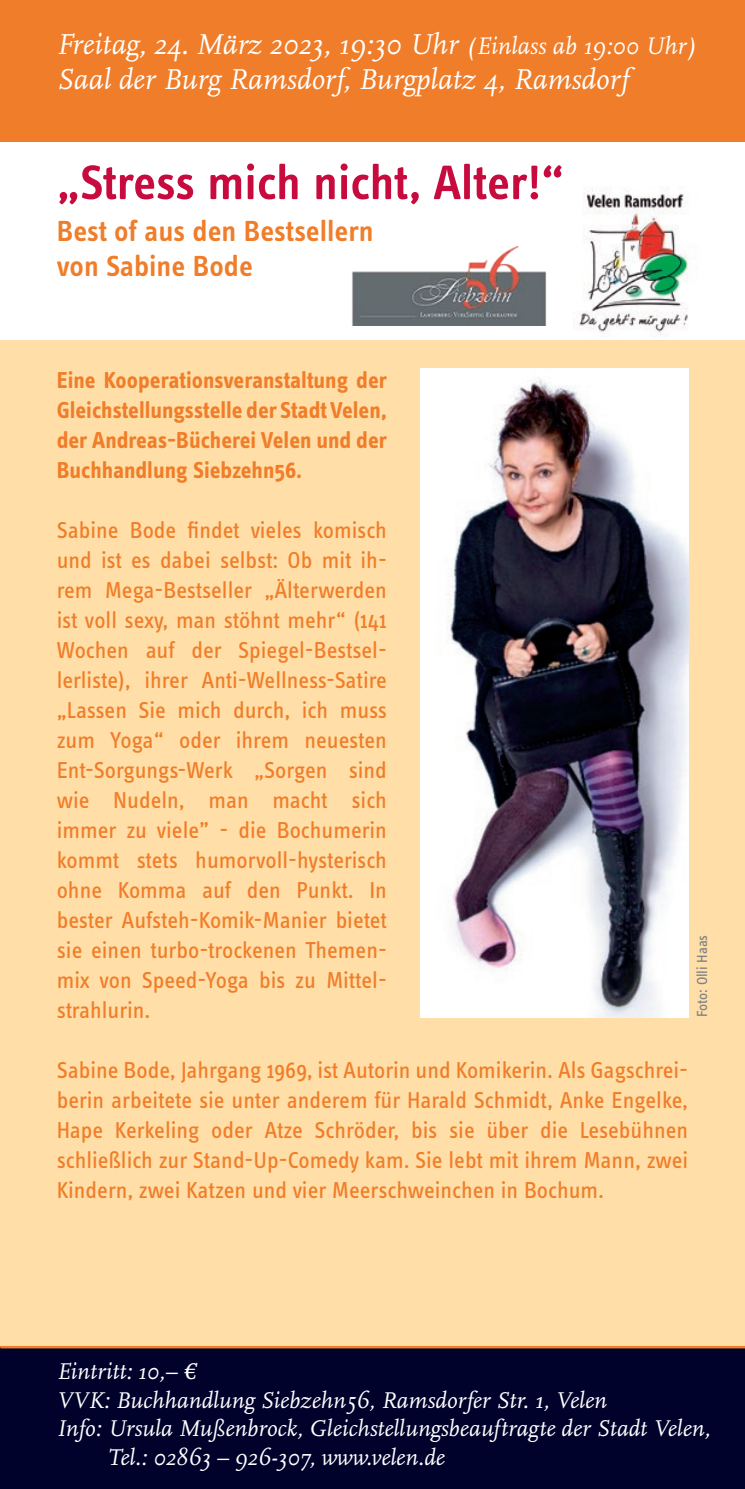
<style>
.page{position:relative;width:745px;height:1489px;background:#fff}
.page>*{position:absolute;margin:0;border:0;box-sizing:border-box;transform-origin:0 0}
.t1{font:600 50px "Info Text Pro";letter-spacing:-.01em;color:#c80b3e}
.t2{font:italic 30px/35px "Scala Pro";color:#fff}
.t3{font:600 30px/35px "Info Text Pro";color:#f07d29}
.t4{font:23.75px/30px "Info Text Pro";color:#f07d29;text-align:justify}
.t5{font:italic 23.75px "Scala Pro";color:#fff}
.t6{font:700 23.75px/30px "Info Text Pro";color:#f07d29;text-align:justify}
.t7{font:15px "Info Text Pro";color:#808285}
.s1{font-size:25px}
</style>
<div class="page">
<div style="left:0;top:340px;width:744px;height:1148px;background:#ffdea7"></div>
<div style="left:0;top:0;width:744px;height:142px;background:#f07d29"></div>
<img style="left:420px;top:369px;width:267px;height:648px">
<div style="left:0;top:1346px;width:744px;height:142px;background:#00022c"></div>
<hr style="left:0;top:1345px;width:744px;height:3px;background:#f07d29">
<img style="left:574px;top:190px;width:115px;height:145px">
<img style="left:352px;top:246px;width:195px;height:80px">
<p class="t2" style="left:57px;top:27px;width:641px">Freitag, 24. März 2023, 19:30 Uhr <span class="s1">(Einlass ab 19:00 Uhr)<br></span>Saal der Burg Ramsdorf, Burgplatz 4, Ramsdorf</p>
<h1 class="t1" style="left:57px;top:153px;width:508px">„Stress mich nicht, Alter!“</h1>
<p class="t3" style="left:57px;top:213px;width:318px">Best of aus den Bestsellern von Sabine Bode</p>
<p class="t6" style="left:57px;top:364px;width:332px">Eine Kooperationsveranstaltung der Gleichstellungsstelle der Stadt Velen, der Andreas-Bücherei Velen und der Buchhandlung Siebzehn56.</p>
<p class="t4" style="left:57px;top:514px;width:331px">Sabine Bode findet vieles komisch und ist es dabei selbst: Ob mit ih&shy;rem Mega-Bestseller „Älterwerden ist voll sexy, man stöhnt mehr“ (141<br>Wochen auf der Spiegel-Bestsel&shy;lerliste), ihrer Anti-Wellness-Satire „Lassen Sie mich durch, ich muss zum Yoga“ oder ihrem neuesten Ent-Sorgungs-Werk „Sorgen sind wie Nudeln, man macht sich immer zu viele” - die Bochumerin kommt stets humorvoll-hysterisch ohne Komma auf den Punkt. In bester Aufsteh-Komik-Manier bietet sie einen turbo-trockenen Themen&shy;mix von Speed-Yoga bis zu Mittel&shy;strahlurin.</p>
<p class="t7" style="left:692px;top:1017px;width:84px;rotate:-90deg">Foto: Olli Haas</p>
<p class="t4" style="left:57px;top:1054px;width:632px">Sabine Bode, Jahrgang 1969, ist Autorin und Komikerin. Als Gagschrei&shy;berin arbeitete sie unter anderem für Harald Schmidt, Anke Engelke, Hape Kerkeling oder Atze Schröder, bis sie über die Lesebühnen schließlich zur Stand-Up-Comedy kam. Sie lebt mit ihrem Mann, zwei Kindern, zwei Katzen und vier Meerschweinchen in Bochum.</p>
<p class="t5" style="left:57px;top:1357px;width:142px">Eintritt: 10,– €</p>
<p class="t5" style="left:57px;top:1385px;width:551px">VVK: Buchhandlung Siebzehn56, Ramsdorfer Str. 1, Velen</p>
<p class="t5" style="left:57px;top:1414px;width:654px">Info: Ursula Mußenbrock, Gleichstellungsbeauftragte der Stadt Velen,</p>
<p class="t5" style="left:107px;top:1443px;width:339px">Tel.: 02863 – 926-307, www.velen.de</p>
</div>
